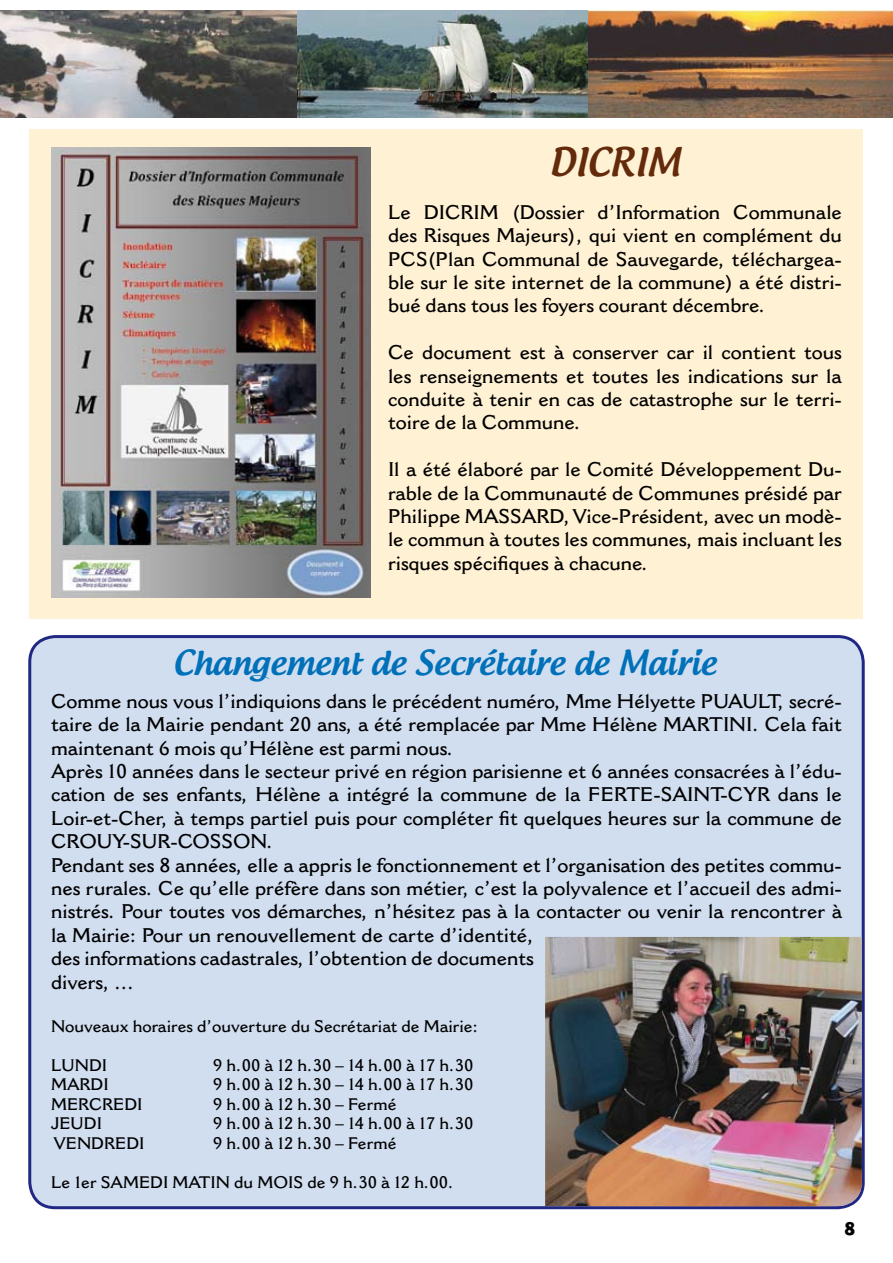
<style>
.page{position:relative;width:893px;height:1263px;background:#fff}
.page>*{position:absolute;margin:0;border:0;box-sizing:border-box;transform-origin:0 0}
.t1{font:500 37.5px "Androgyne";color:#632a0b}
.t2{font:500 33px "Androgyne";color:#0071b9}
.t3{font:600 19.5px/23.4px "Cantoria";color:#000;text-align:justify}
.t4{font:800 18px "Cantoria";color:#000}
.t5{font:600 16.5px "Cantoria";color:#000}
</style>
<div class="page">
<svg style="left:30px;top:636px;width:833px;height:572px;background:#c1c9d7"></svg>
<div style="left:28px;top:635px;width:837px;height:574px;border:3px solid #212883;border-radius:26px"></div>
<div style="left:30px;top:129px;width:833px;height:489px;background:#fff1d3"></div>
<img style="left:0;top:11px;width:893px;height:107px">
<img style="left:545px;top:1197px;width:312px;height:9px">
<img style="left:51px;top:147px;width:319px;height:450px">
<h1 class="t1" style="left:549px;top:138px;width:133px">DICRIM</h1>
<p class="t3" style="left:388px;top:200px;width:455px">Le DICRIM (Dossier d’Information Communale des Risques Majeurs), qui vient en complément du PCS(Plan Communal de Sauvegarde, téléchargea&shy;ble sur le site internet de la commune) a été distri&shy;bué dans tous les foyers courant décembre.</p>
<p class="t3" style="left:388px;top:341px;width:455px">Ce document est à conserver car il contient tous les renseignements et toutes les indications sur la conduite à tenir en cas de catastrophe sur le terri&shy;toire de la Commune.</p>
<p class="t3" style="left:388px;top:458px;width:455px">Il a été élaboré par le Comité Développement Du&shy;rable de la Communauté de Communes présidé par Philippe MASSARD, Vice-Président, avec un modè&shy;le commun à toutes les communes, mais incluant les risques spécifiques à chacune.</p>
<h2 class="t2" style="left:173px;top:641px;width:544px">Changement de Secrétaire de Mairie</h2>
<p class="t3" style="left:51px;top:689px;width:792px;text-align:left">Comme nous vous l’indiquions dans le précédent numéro, Mme Hélyette PUAULT, secré&shy;taire de la Mairie pendant 20 ans, a été remplacée par Mme Hélène MARTINI. Cela fait maintenant 6 mois qu’Hélène est parmi nous.<br>Après 10 années dans le secteur privé en région parisienne et 6 années consacrées à l’édu&shy;cation de ses enfants, Hélène a intégré la commune de la FERTE-SAINT-CYR dans le Loir-et-Cher, à temps partiel puis pour compléter fit quelques heures sur la commune de CROUY-SUR-COSSON.<br>Pendant ses 8 années, elle a appris le fonctionnement et l’organisation des petites commu&shy;nes rurales. Ce qu’elle préfère dans son métier, c’est la polyvalence et l’accueil des admi&shy;nistrés. Pour toutes vos démarches, n’hésitez pas à la contacter ou venir la rencontrer à la Mairie: Pour un renouvellement de carte d’identité,<br>des informations cadastrales, l’obtention de documents<br>divers, …</p>
<p class="t5" style="left:51px;top:1016px;width:429px">Nouveaux horaires d’ouverture du Secrétariat de Mairie:</p>
<p class="t5" style="left:51px;top:1055px;width:58px">LUNDI</p>
<p class="t5" style="left:213px;top:1055px;width:262px">9 h.00 à 12 h.30 – 14 h.00 à 17 h.30</p>
<p class="t5" style="left:51px;top:1074px;width:59px">MARDI</p>
<p class="t5" style="left:213px;top:1074px;width:262px">9 h.00 à 12 h.30 – 14 h.00 à 17 h.30</p>
<p class="t5" style="left:51px;top:1094px;width:93px">MERCREDI</p>
<p class="t5" style="left:213px;top:1094px;width:185px">9 h.00 à 12 h.30 – Fermé</p>
<p class="t5" style="left:51px;top:1113px;width:53px">JEUDI</p>
<p class="t5" style="left:213px;top:1113px;width:262px">9 h.00 à 12 h.30 – 14 h.00 à 17 h.30</p>
<p class="t5" style="left:54px;top:1133px;width:92px">VENDREDI</p>
<p class="t5" style="left:213px;top:1133px;width:185px">9 h.00 à 12 h.30 – Fermé</p>
<p class="t5" style="left:51px;top:1172px;width:404px">Le 1er SAMEDI MATIN du MOIS de 9 h.30 à 12 h.00.</p>
<p class="t4" style="left:845px;top:1217px;width:12px">8</p>
</div>
